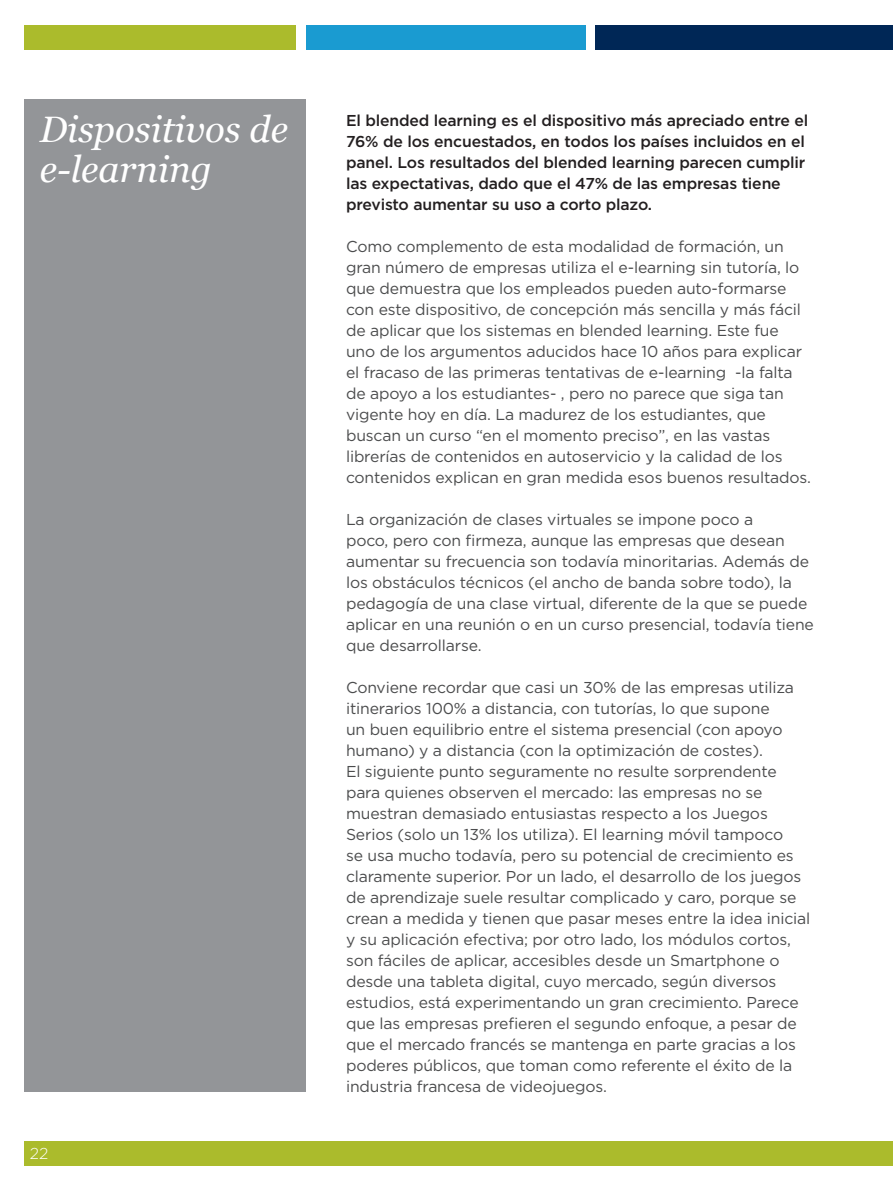
<style>
.page{position:relative;width:893px;height:1191px;background:#fff}
.page>*{position:absolute;margin:0;border:0;box-sizing:border-box;transform-origin:0 0}
.t1{font:italic 36.75px/40.2px "Georgia";color:#fff}
.t2{font:15.75px/21px "Gotham";letter-spacing:-.01em;color:#4b4c4d}
.t3{font:500 15.75px/21px "Gotham";letter-spacing:-.01em;color:#231f20}
.t4{font:300 15.75px "Gotham";color:#fff}
</style>
<div class="page">
<div style="left:25px;top:25px;width:271px;height:25px;background:#abbb2c"></div>
<div style="left:306px;top:25px;width:280px;height:25px;background:#1a9bd1"></div>
<div style="left:25px;top:1141px;width:868px;height:25px;background:#abbb2c"></div>
<div style="left:595px;top:25px;width:298px;height:25px;background:#002756"></div>
<div style="left:25px;top:99px;width:281px;height:992px;background:#939598"></div>
<h1 class="t1" style="left:40px;top:109px;width:250px">Dispositivos de e-learning</h1>
<p class="t4" style="left:30px;top:1143px;width:20px">22 3</p>
<p class="t3" style="left:346px;top:110px;width:464px">El blended learning es el dispositivo más apreciado entre el 76% de los encuestados, en todos los países incluidos en el panel. Los resultados del blended learning parecen cumplir las expectativas, dado que el 47% de las empresas tiene previsto aumentar su uso a corto plazo.</p>
<p class="t2" style="left:346px;top:236px;width:466px">Como complemento de esta modalidad de formación, un gran número de empresas utiliza el e-learning sin tutoría, lo que demuestra que los empleados pueden auto-formarse con este dispositivo, de concepción más sencilla y más fácil de aplicar que los sistemas en blended learning. Este fue uno de los argumentos aducidos hace 10 años para explicar el fracaso de las primeras tentativas de e-learning -la falta de apoyo a los estudiantes- , pero no parece que siga tan vigente hoy en día. La madurez de los estudiantes, que buscan un curso “en el momento preciso”, en las vastas librerías de contenidos en autoservicio y la calidad de los contenidos explican en gran medida esos buenos resultados.</p>
<p class="t2" style="left:346px;top:509px;width:469px">La organización de clases virtuales se impone poco a<br>poco, pero con firmeza, aunque las empresas que desean aumentar su frecuencia son todavía minoritarias. Además de los obstáculos técnicos (el ancho de banda sobre todo), la pedagogía de una clase virtual, diferente de la que se puede aplicar en una reunión o en un curso presencial, todavía tiene que desarrollarse.</p>
<p class="t2" style="left:346px;top:676px;width:466px">Conviene recordar que casi un 30% de las empresas utiliza itinerarios 100% a distancia, con tutorías, lo que supone<br>un buen equilibrio entre el sistema presencial (con apoyo humano) y a distancia (con la optimización de costes).<br>El siguiente punto seguramente no resulte sorprendente para quienes observen el mercado: las empresas no se muestran demasiado entusiastas respecto a los Juegos Serios (solo un 13% los utiliza). El learning móvil tampoco<br>se usa mucho todavía, pero su potencial de crecimiento es claramente superior. Por un lado, el desarrollo de los juegos de aprendizaje suele resultar complicado y caro, porque se crean a medida y tienen que pasar meses entre la idea inicial y su aplicación efectiva; por otro lado, los módulos cortos, son fáciles de aplicar, accesibles desde un Smartphone o desde una tableta digital, cuyo mercado, según diversos estudios, está experimentando un gran crecimiento. Parece que las empresas prefieren el segundo enfoque, a pesar de que el mercado francés se mantenga en parte gracias a los poderes públicos, que toman como referente el éxito de la industria francesa de videojuegos.</p>
</div>
